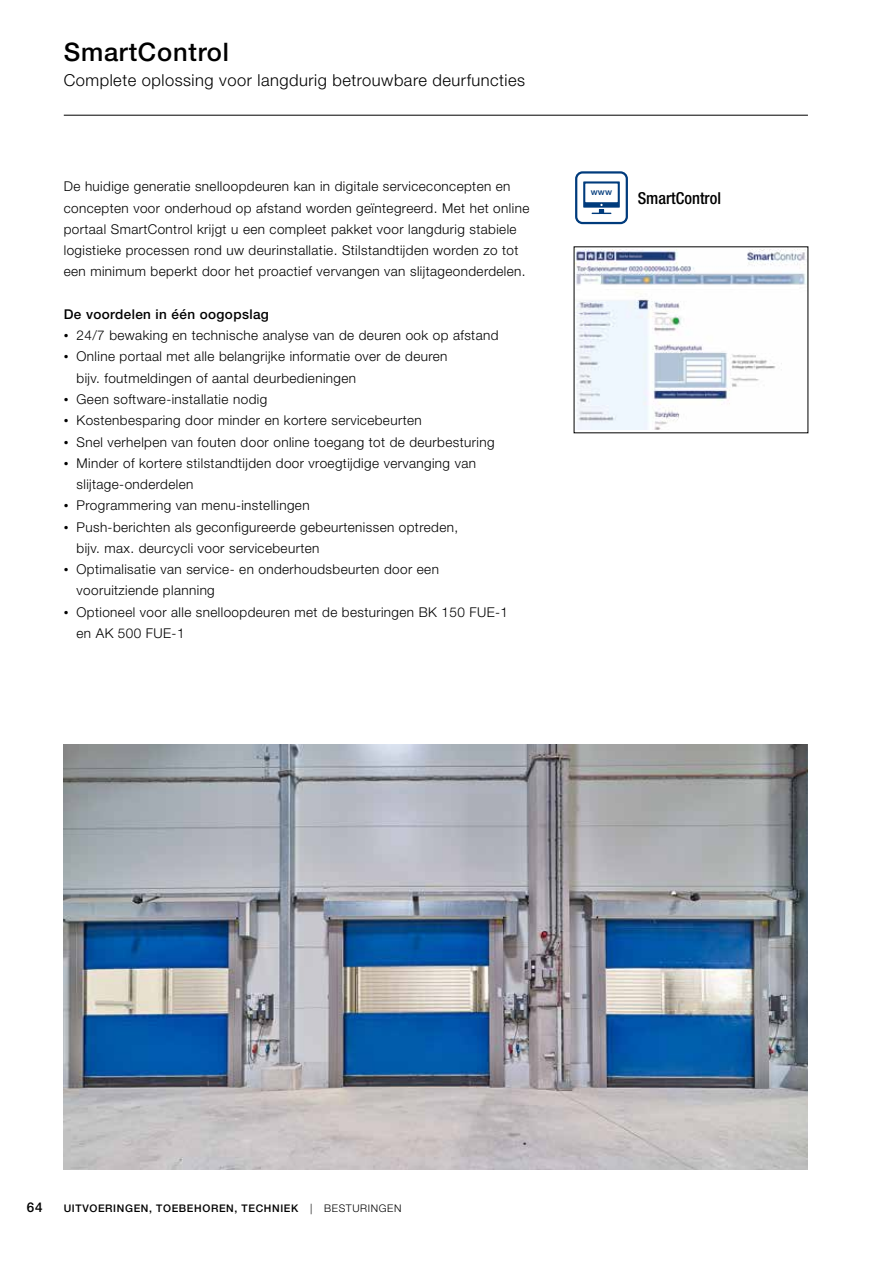
<style>
.page{position:relative;width:893px;height:1263px;background:#fff}
.page>*{position:absolute;margin:0;border:0;box-sizing:border-box;transform-origin:0 0}
.t1{font:500 25.5px "Hoermann Helvetica Neue";letter-spacing:.03em;color:#000}
.t2{font:300 16.5px "Hoermann Helvetica Neue";letter-spacing:.03em;color:#000}
.t3{font:500 condensed 16.5px "Hoermann Helvetica Neue";color:#000}
.t4{font:300 13.5px/21.3px "Hoermann Helvetica Neue";letter-spacing:.03em;color:#000}
.t5{font:500 13.5px "Hoermann Helvetica Neue";letter-spacing:.03em;color:#000}
.t6{font:500 10.5px "Hoermann Helvetica Neue";letter-spacing:.06em;color:#000}
.t7{font:500 9px "Hoermann Helvetica Neue";color:#003b7c}
.s1{font-family:"Times New Roman";font-weight:400}
.s2{font-weight:300}
</style>
<div class="page">
<img style="left:64px;top:744px;width:744px;height:425px">
<img style="left:576px;top:250px;width:230px;height:180px">
<div style="left:575px;top:171px;width:53px;height:53px;border:2px solid #003b7c;border-radius:6px"></div>
<svg style="left:583px;top:181px;width:37px;height:33px"></svg>
<hr style="left:64px;top:115px;width:744px;height:1px;background:#000">
<h1 class="t1" style="left:64px;top:34px;width:167px">SmartControl</h1>
<p class="t2" style="left:64px;top:69px;width:463px">Complete oplossing voor langdurig betrouwbare deurfuncties</p>
<p class="t4" style="left:64px;top:175px;width:467px">De huidige generatie snelloopdeuren kan in digitale serviceconcepten en concepten voor onderhoud op afstand worden geïntegreerd. Met het online portaal SmartControl krijgt u een compleet pakket voor langdurig stabiele logistieke processen rond uw deurinstallatie. Stilstandtijden worden zo tot een minimum beperkt door het proactief vervangen van slijtageonderdelen.</p>
<p class="t5" style="left:64px;top:305px;width:207px">De voordelen in één oogopslag</p>
<p class="t4" style="left:64px;top:324px;width:436px"><span class="s1">•</span> 24/7 bewaking en technische analyse van de deuren ook op afstand</p>
<p class="t4" style="left:77px;top:345px;width:372px;text-indent:-13px"><span class="s1">•</span> Online portaal met alle belangrijke informatie over de deuren bijv. foutmeldingen of aantal deurbedieningen</p>
<p class="t4" style="left:64px;top:388px;width:205px"><span class="s1">•</span> Geen software-installatie nodig</p>
<p class="t4" style="left:64px;top:409px;width:359px"><span class="s1">•</span> Kostenbesparing door minder en kortere servicebeurten</p>
<p class="t4" style="left:64px;top:430px;width:432px"><span class="s1">•</span> Snel verhelpen van fouten door online toegang tot de deurbesturing</p>
<p class="t4" style="left:77px;top:451px;width:401px;text-indent:-13px"><span class="s1">•</span> Minder of kortere stilstandtijden door vroegtijdige vervanging van slijtage-onderdelen</p>
<p class="t4" style="left:64px;top:494px;width:247px"><span class="s1">•</span> Programmering van menu-instellingen</p>
<p class="t4" style="left:77px;top:515px;width:383px;text-indent:-13px"><span class="s1">•</span> Push-berichten als geconfigureerde gebeurtenissen optreden, bijv. max. deurcycli voor servicebeurten</p>
<p class="t4" style="left:77px;top:558px;width:364px;text-indent:-13px"><span class="s1">•</span> Optimalisatie van service- en onderhoudsbeurten door een vooruitziende planning</p>
<p class="t4" style="left:77px;top:600px;width:433px;text-indent:-13px"><span class="s1">•</span> Optioneel voor alle snelloopdeuren met de besturingen BK 150 FUE-1 en AK 500 FUE-1</p>
<p class="t7" style="left:591px;top:186px;width:23px">www</p>
<p class="t3" style="left:638px;top:186px;width:85px">SmartControl</p>
<p class="t5" style="left:27px;top:1198px;width:17px">64</p>
<p class="t6" style="left:64px;top:1201px;width:339px">UITVOERINGEN, TOEBEHOREN, TECHNIEK <span class="s2">| BESTURINGEN</span></p>
</div>
